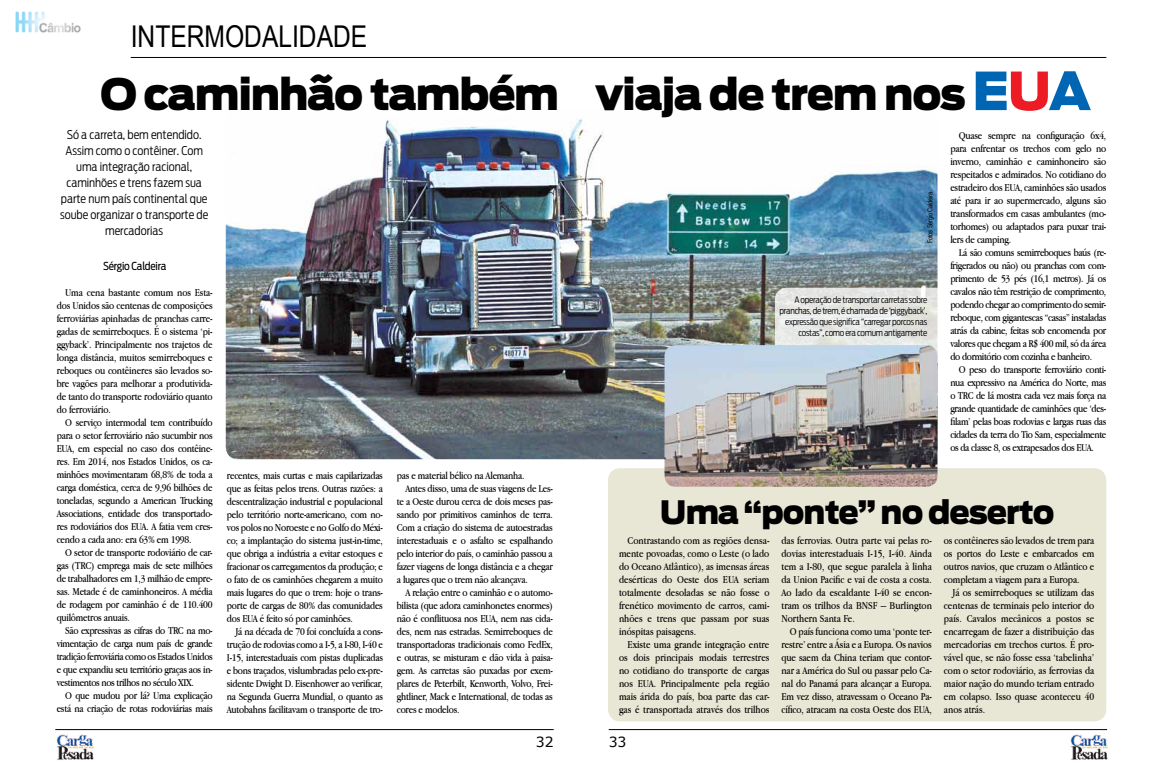
<style>
.page{position:relative;width:1163px;height:780px;background:#fff}
.page>*{position:absolute;margin:0;border:0;box-sizing:border-box;transform-origin:0 0}
.t1{font:900 43px "Antenna";letter-spacing:-.03em;color:#000}
.t2{font:900 32px "Antenna";letter-spacing:-.03em;color:#000}
.t3{font:30px "Arial Narrow";color:#000}
.t4{font:14px "Verdana";color:#000}
.t5{font:300 12px/16px "Antenna Cond";color:#000;text-align:center}
.t6{font:11px/13px "Apple Garamond";letter-spacing:-.02em;color:#000;text-align:justify}
.t7{font:11px "Antenna Cond";letter-spacing:-.02em;color:#000}
.t8{font:300 9px/11px "Antenna Cond";letter-spacing:-.03em;color:#000;text-align:right}
.t9{font:7px "Arial Narrow";letter-spacing:-.03em;color:#000}
.s1{font-size:52px;color:#0066b3}
.s2{font-size:52px;color:#ed1c24}
</style>
<div class="page">
<img style="left:226px;top:119px;width:711px;height:340px">
<hr style="left:55px;top:729px;width:498px;height:1px;background:#000">
<img style="left:56px;top:734px;width:38px;height:26px">
<hr style="left:608px;top:729px;width:498px;height:1px;background:#000">
<img style="left:1070px;top:734px;width:38px;height:26px">
<hr style="left:131px;top:57px;width:975px;height:1px;background:#000">
<svg style="left:774px;top:288px;width:176px;height:75px;fill:#e7e8e5"></svg>
<div style="left:608px;top:468px;width:498px;height:253px;background:#e8e6d4;border-radius:12px"></div>
<img style="left:664px;top:345px;width:273px;height:142px">
<img style="left:15px;top:11px;width:66px;height:22px">
<h3 class="t3" style="left:131px;top:15px;width:238px">INTERMODALIDADE</h3>
<h1 class="t1" style="left:100px;top:67px;width:992px">O caminhão também viaja de trem nos <span class="s1">E</span><span class="s2">U</span><span class="s1">A</span></h1>
<p class="t5" style="left:60px;top:127px;width:150px">Só a carreta, bem entendido.<br>Assim como o contêiner. Com uma integração racional, caminhões e trens fazem sua parte num país continental que soube organizar o transporte de mercadorias</p>
<p class="t7" style="left:103px;top:259px;width:65px">Sérgio Caldeira</p>
<p class="t6" style="left:57px;top:285px;width:157px;text-indent:9px">Uma cena bastante comum nos Esta&shy;dos Unidos são centenas de composições ferroviárias apinhadas de pranchas carre&shy;gadas de semirreboques. É o sistema ‘pi&shy;ggyback’. Principalmente nos trajetos de longa distância, muitos semirreboques e reboques ou contêineres são levados so&shy;bre vagões para melhorar a produtivida&shy;de tanto do transporte rodoviário quanto do ferroviário.</p>
<p class="t6" style="left:57px;top:415px;width:157px;text-indent:9px">O serviço intermodal tem contribuído para o setor ferroviário não sucumbir nos EUA, em especial no caso dos contêine&shy;res. Em 2014, nos Estados Unidos, os ca&shy;minhões movimentaram 68,8% de toda a carga doméstica, cerca de 9,96 bilhões de toneladas, segundo a American Trucking Associations, entidade dos transportado&shy;res rodoviários dos EUA. A fatia vem cres&shy;cendo a cada ano: era 63% em 1998.</p>
<p class="t6" style="left:57px;top:545px;width:157px;text-indent:9px">O setor de transporte rodoviário de car&shy;gas (TRC) emprega mais de sete milhões de trabalhadores em 1,3 milhão de empre&shy;sas. Metade é de caminhoneiros. A média de rodagem por caminhão é de 110.400 quilômetros anuais.</p>
<p class="t6" style="left:57px;top:623px;width:157px;text-indent:9px">São expressivas as cifras do TRC na mo&shy;vimentação de carga num país de grande tradição ferroviária como os Estados Unidos e que expandiu seu território graças aos in&shy;vestimentos nos trilhos no século XIX.</p>
<p class="t6" style="left:57px;top:688px;width:157px;text-align:right">O que mudou por lá? Uma explicação está na criação de rotas rodoviárias mais</p>
<p class="t6" style="left:950px;top:128px;width:157px;text-indent:9px">Quase sempre na configuração 6x4, para enfrentar os trechos com gelo no inverno, caminhão e caminhoneiro são respeitados e admirados. No cotidiano do estradeiro dos EUA, caminhões são usados até para ir ao supermercado, alguns são transformados em casas ambulantes (mo&shy;torhomes) ou adaptados para puxar trai&shy;lers de camping.</p>
<p class="t6" style="left:950px;top:245px;width:157px;text-indent:9px">Lá são comuns semirreboques baús (re&shy;frigerados ou não) ou pranchas com com&shy;primento de 53 pés (16,1 metros). Já os cavalos não têm restrição de comprimento, podendo chegar ao comprimento do semir&shy;reboque, com gigantescas “casas” instaladas atrás da cabine, feitas sob encomenda por valores que chegam a R$ 400 mil, só da área do dormitório com cozinha e banheiro.</p>
<p class="t6" style="left:950px;top:362px;width:157px;text-indent:9px">O peso do transporte ferroviário conti&shy;nua expressivo na América do Norte, mas o TRC de lá mostra cada vez mais força na grande quantidade de caminhões que ‘des&shy;filam’ pelas boas rodovias e largas ruas das cidades da terra do Tio Sam, especialmente os da classe 8, os extrapesados dos EUA.</p>
<p class="t9" style="left:924px;top:243px;width:53px;rotate:-90deg">Fotos Sérgio Caldeira</p>
<p class="t8" style="left:779px;top:294px;width:149px">A operação de transportar carretas sobre pranchas, de trem, é chamada de ‘piggyback’, expressão que significa “carregar porcos nas costas”, como era comum antigamente</p>
<p class="t6" style="left:397px;top:468px;width:129px">pas e material bélico na Alemanha.</p>
<p class="t6" style="left:405px;top:481px;width:149px">Antes disso, uma de suas viagens de Les-</p>
<p class="t6" style="left:397px;top:494px;width:157px">te a Oeste durou cerca de dois meses pas-</p>
<p class="t6" style="left:397px;top:507px;width:157px">sando por primitivos caminhos de terra.</p>
<p class="t6" style="left:397px;top:520px;width:157px">Com a criação do sistema de autoestradas</p>
<p class="t6" style="left:397px;top:533px;width:157px">interestaduais e o asfalto se espalhando</p>
<p class="t6" style="left:397px;top:546px;width:157px">pelo interior do país, o caminhão passou a</p>
<p class="t6" style="left:397px;top:559px;width:157px">fazer viagens de longa distância e a chegar</p>
<p class="t6" style="left:397px;top:572px;width:132px">a lugares que o trem não alcançava.</p>
<p class="t6" style="left:405px;top:585px;width:149px">A relação entre o caminhão e o automo-</p>
<p class="t6" style="left:397px;top:598px;width:157px">bilista (que adora caminhonetes enormes)</p>
<p class="t6" style="left:397px;top:611px;width:157px">não é conflituosa nos EUA, nem nas cida-</p>
<p class="t6" style="left:397px;top:624px;width:157px">des, nem nas estradas. Semirreboques de</p>
<p class="t6" style="left:397px;top:637px;width:157px">transportadoras tradicionais como FedEx,</p>
<p class="t6" style="left:397px;top:650px;width:157px">e outras, se misturam e dão vida à paisa-</p>
<p class="t6" style="left:397px;top:663px;width:157px">gem. As carretas são puxadas por exem-</p>
<p class="t6" style="left:397px;top:676px;width:157px">plares de Peterbilt, Kenworth, Volvo, Frei-</p>
<p class="t6" style="left:397px;top:689px;width:157px">ghtliner, Mack e International, de todas as</p>
<p class="t6" style="left:397px;top:702px;width:64px">cores e modelos.</p>
<p class="t6" style="left:227px;top:468px;width:157px">recentes, mais curtas e mais capilarizadas que as feitas pelos trens. Outras razões: a descentralização industrial e populacional pelo território norte-americano, com no&shy;vos polos no Noroeste e no Golfo do Méxi&shy;co; a implantação do sistema just-in-time, que obriga a indústria a evitar estoques e fracionar os carregamentos da produção; e o fato de os caminhões chegarem a muito mais lugares do que o trem: hoje o trans&shy;porte de cargas de 80% das comunidades dos EUA é feito só por caminhões.</p>
<p class="t6" style="left:227px;top:624px;width:157px;text-indent:9px">Já na década de 70 foi concluída a cons&shy;trução de rodovias como a I-5, a I-80, I-40 e I-15, interestaduais com pistas duplicadas e bons traçados, vislumbradas pelo ex-pre&shy;sidente Dwight D. Eisenhower ao verificar, na Segunda Guerra Mundial, o quanto as Autobahns facilitavam o transporte de tro-</p>
<h2 class="t2" style="left:659px;top:492px;width:396px">Uma “ponte” no deserto</h2>
<p class="t6" style="left:619px;top:533px;width:152px;text-indent:9px">Contrastando com as regiões densa&shy;mente povoadas, como o Leste (o lado do Oceano Atlântico), as imensas áreas desérticas do Oeste dos EUA seriam totalmente desoladas se não fosse o frenético movimento de carros, cami&shy;nhões e trens que passam por suas inóspitas paisagens.</p>
<p class="t6" style="left:619px;top:637px;width:152px;text-indent:9px">Existe uma grande integração entre os dois principais modais terrestres no cotidiano do transporte de cargas nos EUA. Principalmente pela região mais árida do país, boa parte das car&shy;gas é transportada através dos trilhos</p>
<p class="t6" style="left:781px;top:533px;width:152px">das ferrovias. Outra parte vai pelas ro&shy;dovias interestaduais I-15, I-40. Ainda tem a I-80, que segue paralela à linha da Union Pacific e vai de costa a costa.<br>Ao lado da escaldante I-40 se encon&shy;tram os trilhos da BNSF – Burlington Northern Santa Fe.</p>
<p class="t6" style="left:781px;top:624px;width:152px;text-indent:9px">O país funciona como uma ‘ponte ter&shy;restre’ entre a Ásia e a Europa. Os navios que saem da China teriam que contor&shy;nar a América do Sul ou passar pelo Ca&shy;nal do Panamá para alcançar a Europa.<br>Em vez disso, atravessam o Oceano Pa&shy;cífico, atracam na costa Oeste dos EUA,</p>
<p class="t6" style="left:943px;top:533px;width:152px">os contêineres são levados de trem para os portos do Leste e embarcados em outros navios, que cruzam o Atlântico e completam a viagem para a Europa.</p>
<p class="t6" style="left:943px;top:585px;width:152px;text-indent:9px">Já os semirreboques se utilizam das centenas de terminais pelo interior do país. Cavalos mecânicos a postos se encarregam de fazer a distribuição das mercadorias em trechos curtos. É pro&shy;vável que, se não fosse essa ‘tabelinha’ com o setor rodoviário, as ferrovias da maior nação do mundo teriam entrado em colapso. Isso quase aconteceu 40 anos atrás.</p>
<p class="t4" style="left:536px;top:732px;width:19px">32</p>
<p class="t4" style="left:608px;top:732px;width:19px">33</p>
</div>
